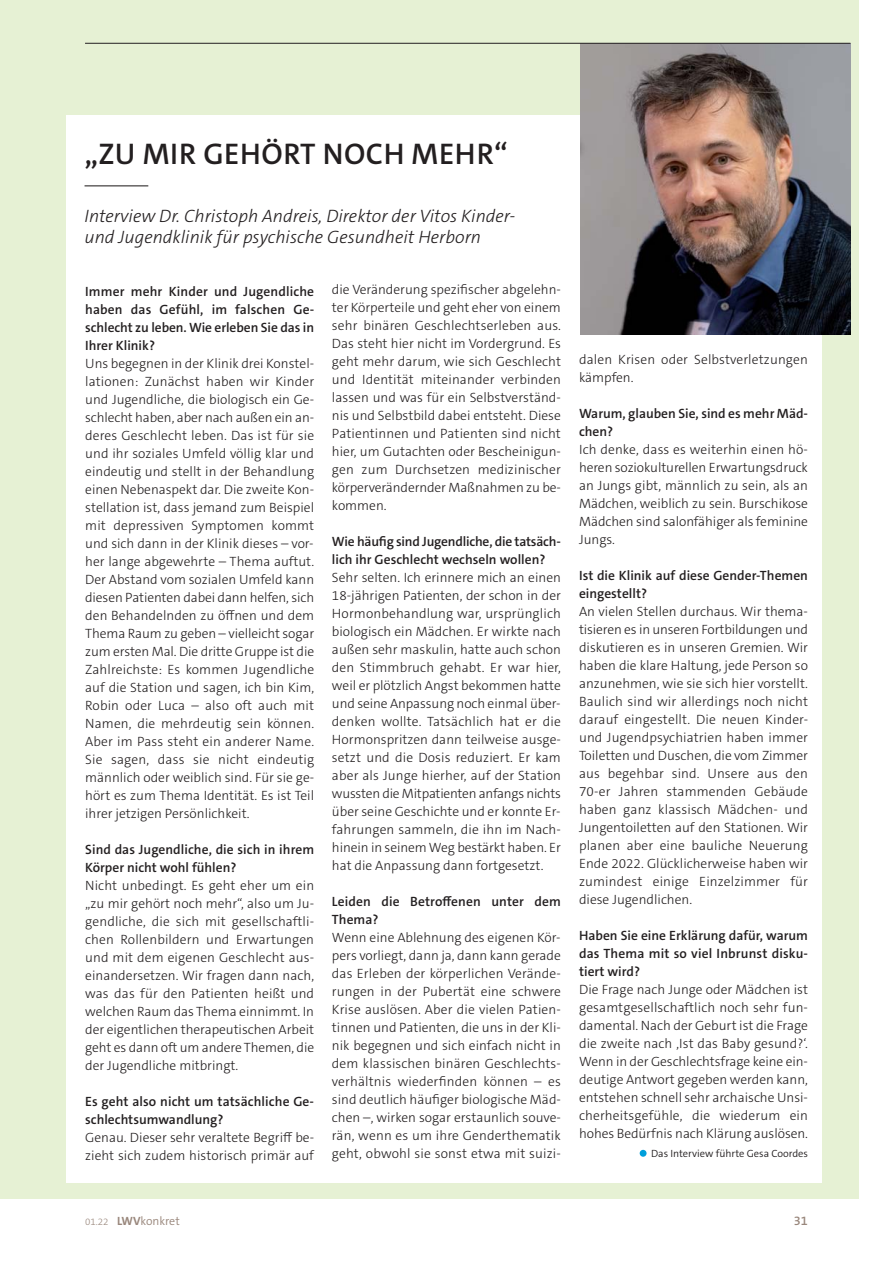
<style>
.page{position:relative;width:893px;height:1263px;background:#fff}
.page>*{position:absolute;margin:0;border:0;box-sizing:border-box;transform-origin:0 0}
.t1{font:600 30px "The Sans C5";letter-spacing:.02em;color:#231f20}
.t2{font:italic 300 18px/21.6px "The Sans C5";color:#231f20}
.t3{font:300 13.5px/18px "The Sans C5";color:#231f20}
.t4{font:600 12.75px "The Sans C5";color:#99877c}
.t5{font:300 12px "The Sans C5";color:#99877c}
.t6{font:300 10.5px "The Sans C5";color:#231f20}
.s1{font-weight:600}
.s2{font-size:9.75px}
.s3{font-weight:700}
</style>
<div class="page">
<div style="left:0;top:0;width:859px;height:1198px;background:#e6f1d4"></div>
<div style="left:67px;top:115px;width:755px;height:1067px;background:#fff"></div>
<img style="left:580px;top:44px;width:270px;height:291px">
<div style="left:640px;top:1150px;width:7px;height:7px;background:#009fdb;border-radius:50%"></div>
<hr style="left:85px;top:185px;width:63px;height:1px;background:#231f20">
<hr style="left:85px;top:43px;width:765px;height:1px;background:#231f20">
<h1 class="t1" style="left:85px;top:139px;width:425px">„ZU MIR GEHÖRT NOCH MEHR“</h1>
<h2 class="t2" style="left:85px;top:207px;width:432px">Interview Dr. Christoph Andreis, Direktor der Vitos Kinder&shy;und Jugendklinik für psychische Gesundheit Herborn</h2>
<p class="t3" style="left:85px;top:283px;width:230px"><span class="s1">Immer mehr Kinder und Jugendliche haben das Gefühl, im falschen Ge&shy;schlecht zu leben. Wie erleben Sie das in Ihrer Klinik?<br></span>Uns begegnen in der Klinik drei Konstel&shy;lationen: Zunächst haben wir Kinder und Jugendliche, die biologisch ein Ge&shy;schlecht haben, aber nach außen ein an&shy;deres Geschlecht leben. Das ist für sie und ihr soziales Umfeld völlig klar und eindeutig und stellt in der Behandlung einen Nebenaspekt dar. Die zweite Kon&shy;stellation ist, dass jemand zum Beispiel mit depressiven Symptomen kommt und sich dann in der Klinik dieses – vor&shy;her lange abgewehrte – Thema auftut.<br>Der Abstand vom sozialen Umfeld kann diesen Patienten dabei dann helfen, sich den Behandelnden zu öffnen und dem Thema Raum zu geben – vielleicht sogar zum ersten Mal. Die dritte Gruppe ist die Zahlreichste: Es kommen Jugendliche auf die Station und sagen, ich bin Kim, Robin oder Luca – also oft auch mit Namen, die mehrdeutig sein können.<br>Aber im Pass steht ein anderer Name.<br>Sie sagen, dass sie nicht eindeutig männlich oder weiblich sind. Für sie ge&shy;hört es zum Thema Identität. Es ist Teil ihrer jetzigen Persönlichkeit.</p>
<p class="t3" style="left:85px;top:841px;width:230px"><span class="s1">Sind das Jugendliche, die sich in ihrem Körper nicht wohl fühlen?<br></span>Nicht unbedingt. Es geht eher um ein „zu mir gehört noch mehr“, also um Ju&shy;gendliche, die sich mit gesellschaftli&shy;chen Rollenbildern und Erwartungen und mit dem eigenen Geschlecht aus&shy;einandersetzen. Wir fragen dann nach, was das für den Patienten heißt und welchen Raum das Thema einnimmt. In der eigentlichen therapeutischen Arbeit geht es dann oft um andere Themen, die der Jugendliche mitbringt.</p>
<p class="t3" style="left:85px;top:1092px;width:230px"><span class="s1">Es geht also nicht um tatsächliche Ge&shy;schlechtsumwandlung?<br></span>Genau. Dieser sehr veraltete Begriff be&shy;zieht sich zudem historisch primär auf</p>
<p class="t3" style="left:332px;top:281px;width:230px;text-align:justify">die Veränderung spezifischer abgelehn&shy;ter Körperteile und geht eher von einem sehr binären Geschlechtserleben aus.<br>Das steht hier nicht im Vordergrund. Es geht mehr darum, wie sich Geschlecht und Identität miteinander verbinden lassen und was für ein Selbstverständ&shy;nis und Selbstbild dabei entsteht. Diese Patientinnen und Patienten sind nicht hier, um Gutachten oder Bescheinigun&shy;gen zum Durchsetzen medizinischer körperverändernder Maßnahmen zu be&shy;kommen.</p>
<p class="t3" style="left:332px;top:533px;width:230px"><span class="s1">Wie häufig sind Jugendliche, die tatsäch&shy;lich ihr Geschlecht wechseln wollen?<br></span>Sehr selten. Ich erinnere mich an einen 18-jährigen Patienten, der schon in der Hormonbehandlung war, ursprünglich biologisch ein Mädchen. Er wirkte nach außen sehr maskulin, hatte auch schon den Stimmbruch gehabt. Er war hier, weil er plötzlich Angst bekommen hatte und seine Anpassung noch einmal über&shy;denken wollte. Tatsächlich hat er die Hormonspritzen dann teilweise ausge&shy;setzt und die Dosis reduziert. Er kam aber als Junge hierher, auf der Station wussten die Mitpatienten anfangs nichts über seine Geschichte und er konnte Er&shy;fahrungen sammeln, die ihn im Nach&shy;hinein in seinem Weg bestärkt haben. Er hat die Anpassung dann fortgesetzt.</p>
<p class="t3" style="left:332px;top:893px;width:230px"><span class="s1">Leiden die Betroffenen unter dem Thema?<br></span>Wenn eine Ablehnung des eigenen Kör&shy;pers vorliegt, dann ja, dann kann gerade das Erleben der körperlichen Verände&shy;rungen in der Pubertät eine schwere Krise auslösen. Aber die vielen Patien&shy;tinnen und Patienten, die uns in der Kli&shy;nik begegnen und sich einfach nicht in dem klassischen binären Geschlechts&shy;verhältnis wiederfinden können – es sind deutlich häufiger biologische Mäd&shy;chen –, wirken sogar erstaunlich souve&shy;rän, wenn es um ihre Genderthematik geht, obwohl sie sonst etwa mit suizi-</p>
<p class="t3" style="left:579px;top:351px;width:230px">dalen Krisen oder Selbstverletzungen kämpfen.</p>
<p class="t3" style="left:579px;top:405px;width:230px"><span class="s1">Warum, glauben Sie, sind es mehr Mäd&shy;chen?<br></span>Ich denke, dass es weiterhin einen hö&shy;heren soziokulturellen Erwartungsdruck an Jungs gibt, männlich zu sein, als an<br>Mädchen, weiblich zu sein. Burschikose<br>Mädchen sind salonfähiger als feminine<br>Jungs.</p>
<p class="t3" style="left:579px;top:567px;width:230px"><span class="s1">Ist die Klinik auf diese Gender-Themen eingestellt?<br></span>An vielen Stellen durchaus. Wir thema&shy;tisieren es in unseren Fortbildungen und diskutieren es in unseren Gremien. Wir haben die klare Haltung, jede Person so anzunehmen, wie sie sich hier vorstellt.<br>Baulich sind wir allerdings noch nicht darauf eingestellt. Die neuen Kinder&shy;und Jugendpsychiatrien haben immer Toiletten und Duschen, die vom Zimmer aus begehbar sind. Unsere aus den 70-er Jahren stammenden Gebäude haben ganz klassisch Mädchen- und Jungentoiletten auf den Stationen. Wir planen aber eine bauliche Neuerung Ende 2022. Glücklicherweise haben wir zumindest einige Einzelzimmer für diese Jugendlichen.</p>
<p class="t3" style="left:579px;top:927px;width:230px"><span class="s1">Haben Sie eine Erklärung dafür, warum das Thema mit so viel Inbrunst disku&shy;tiert wird?<br></span>Die Frage nach Junge oder Mädchen ist gesamtgesellschaftlich noch sehr fun&shy;damental. Nach der Geburt ist die Frage die zweite nach ‚Ist das Baby gesund?‘.<br>Wenn in der Geschlechtsfrage keine ein&shy;deutige Antwort gegeben werden kann, entstehen schnell sehr archaische Unsi&shy;cherheitsgefühle, die wiederum ein hohes Bedürfnis nach Klärung auslösen.</p>
<p class="t6" style="left:651px;top:1147px;width:159px">Das Interview führte Gesa Coordes</p>
<p class="t5" style="left:85px;top:1213px;width:96px"><span class="s2">01.22</span> <span class="s3">LWV</span>konkret</p>
<p class="t4" style="left:794px;top:1214px;width:16px">31</p>
</div>
